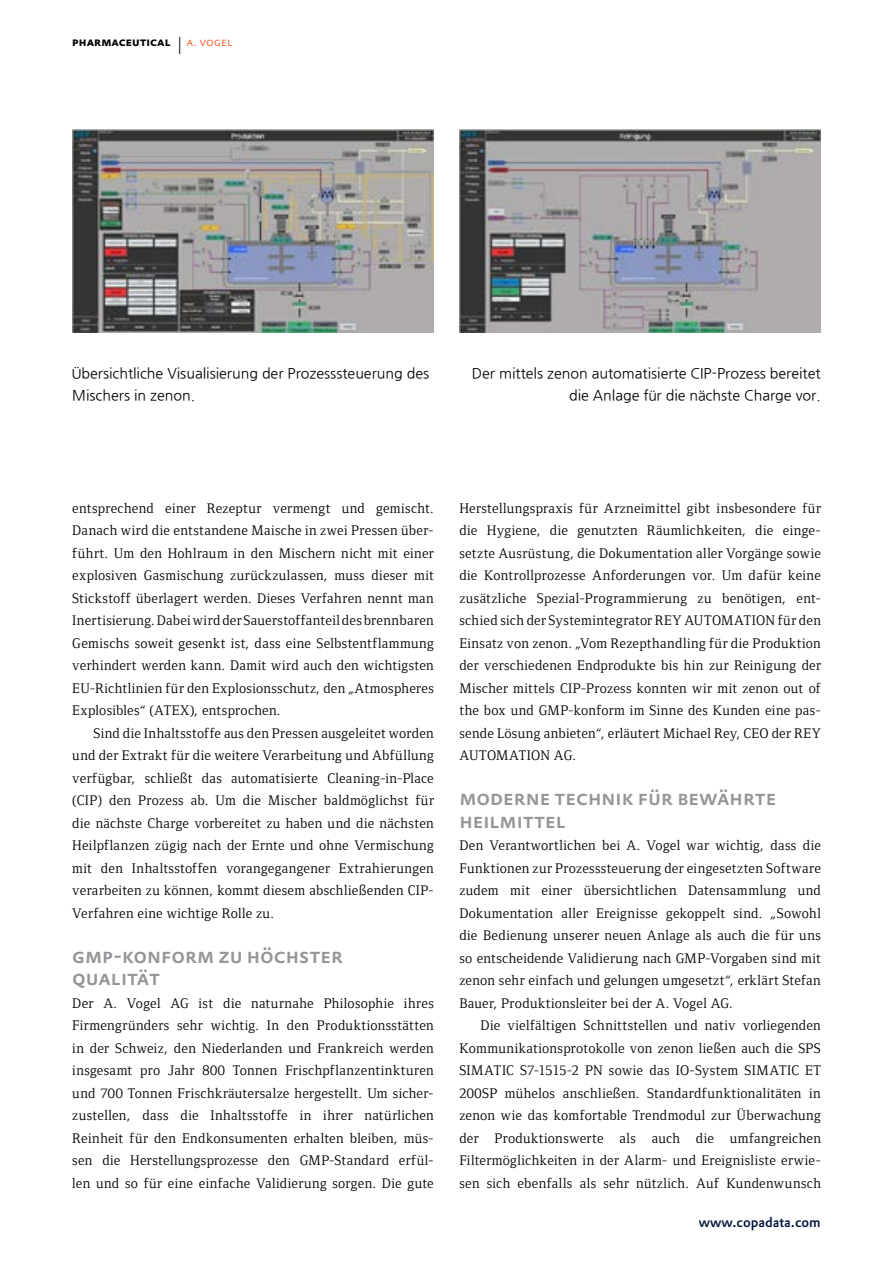
<style>
.page{position:relative;width:893px;height:1263px;background:#fff}
.page>*{position:absolute;margin:0;border:0;box-sizing:border-box;transform-origin:0 0}
.t1{font:500 21px/22.5px "DTL Prokyon TOT Caps";color:#939598}
.t2{font:14.25px/22.5px "Foundry Form Serif";letter-spacing:.02em;color:#000;text-align:justify}
.t3{font:14.25px/22.5px "Nanum Gothic";color:#000;text-align:right}
.t4{font:500 13.5px "DTL Prokyon TOT";color:#001738}
.t5{font:700 12px "DTL Prokyon TOT Caps";letter-spacing:.005em;color:#000}
.s1{font-weight:300;font-size:24px}
.s2{font-weight:300;color:#f15a22}
</style>
<div class="page">
<img style="left:72px;top:130px;width:362px;height:203px">
<img style="left:459px;top:130px;width:362px;height:203px">
<p class="t5" style="left:72px;top:34px;width:162px">pharmaceutical <span class="s1">I</span> <span class="s2">a. vogel</span></p>
<p class="t3" style="left:72px;top:362px;width:358px;text-align:left">Übersichtliche Visualisierung der Prozesssteuerung des<br>Mischers in zenon.</p>
<p class="t3" style="left:472px;top:362px;width:350px">Der mittels zenon automatisierte CIP-Prozess bereitet die Anlage für die nächste Charge vor.</p>
<p class="t2" style="left:72px;top:497px;width:363px">entsprechend einer Rezeptur vermengt und gemischt.<br>Danach wird die entstandene Maische in zwei Pressen über&shy;führt. Um den Hohlraum in den Mischern nicht mit einer explosiven Gasmischung zurückzulassen, muss dieser mit Stickstoff überlagert werden. Dieses Verfahren nennt man Inertisierung. Dabei wird der Sauerstoffanteil des brennbaren Gemischs soweit gesenkt ist, dass eine Selbstentflammung verhindert werden kann. Damit wird auch den wichtigsten EU-Richtlinien für den Explosionsschutz, den „Atmospheres Explosibles“ (ATEX), entsprochen.</p>
<p class="t2" style="left:72px;top:722px;width:363px;text-indent:21px">Sind die Inhaltsstoffe aus den Pressen ausgeleitet worden und der Extrakt für die weitere Verarbeitung und Abfüllung verfügbar, schließt das automatisierte Cleaning-in-Place (CIP) den Prozess ab. Um die Mischer baldmöglichst für die nächste Charge vorbereitet zu haben und die nächsten Heilpflanzen zügig nach der Ernte und ohne Vermischung mit den Inhaltsstoffen vorangegangener Extrahierungen verarbeiten zu können, kommt diesem abschließenden CIP-Verfahren eine wichtige Rolle zu.</p>
<h1 class="t1" style="left:72px;top:944px;width:272px">GMP-konform zu höchster<br>Qualität</h1>
<p class="t2" style="left:72px;top:992px;width:363px">Der A. Vogel AG ist die naturnahe Philosophie ihres Firmengründers sehr wichtig. In den Produktionsstätten in der Schweiz, den Niederlanden und Frankreich werden insgesamt pro Jahr 800 Tonnen Frischpflanzentinkturen und 700 Tonnen Frischkräutersalze hergestellt. Um sicher&shy;zustellen, dass die Inhaltsstoffe in ihrer natürlichen Reinheit für den Endkonsumenten erhalten bleiben, müs&shy;sen die Herstellungsprozesse den GMP-Standard erfül&shy;len und so für eine einfache Validierung sorgen. Die gute</p>
<p class="t2" style="left:459px;top:497px;width:363px">Herstellungspraxis für Arzneimittel gibt insbesondere für die Hygiene, die genutzten Räumlichkeiten, die einge&shy;setzte Ausrüstung, die Dokumentation aller Vorgänge sowie die Kontrollprozesse Anforderungen vor. Um dafür keine zusätzliche Spezial-Programmierung zu benötigen, ent&shy;schied sich der Systemintegrator REY AUTOMATION für den Einsatz von zenon. „Vom Rezepthandling für die Produktion der verschiedenen Endprodukte bis hin zur Reinigung der Mischer mittels CIP-Prozess konnten wir mit zenon out of the box und GMP-konform im Sinne des Kunden eine pas&shy;sende Lösung anbieten“, erläutert Michael Rey, CEO der REY AUTOMATION AG.</p>
<h1 class="t1" style="left:459px;top:786px;width:319px">Moderne Technik für bewährte<br>Heilmittel</h1>
<p class="t2" style="left:459px;top:834px;width:363px">Den Verantwortlichen bei A. Vogel war wichtig, dass die Funktionen zur Prozesssteuerung der eingesetzten Software zudem mit einer übersichtlichen Datensammlung und Dokumentation aller Ereignisse gekoppelt sind. „Sowohl die Bedienung unserer neuen Anlage als auch die für uns so entscheidende Validierung nach GMP-Vorgaben sind mit zenon sehr einfach und gelungen umgesetzt“, erklärt Stefan Bauer, Produktionsleiter bei der A. Vogel AG.</p>
<p class="t2" style="left:459px;top:1014px;width:363px;text-indent:21px">Die vielfältigen Schnittstellen und nativ vorliegenden Kommunikationsprotokolle von zenon ließen auch die SPS SIMATIC S7-1515-2 PN sowie das IO-System SIMATIC ET 200SP mühelos anschließen. Standardfunktionalitäten in zenon wie das komfortable Trendmodul zur Überwachung der Produktionswerte als auch die umfangreichen Filtermöglichkeiten in der Alarm- und Ereignisliste erwie&shy;sen sich ebenfalls als sehr nützlich. Auf Kundenwunsch</p>
<p class="t4" style="left:699px;top:1213px;width:124px">www.copadata.com</p>
</div>
